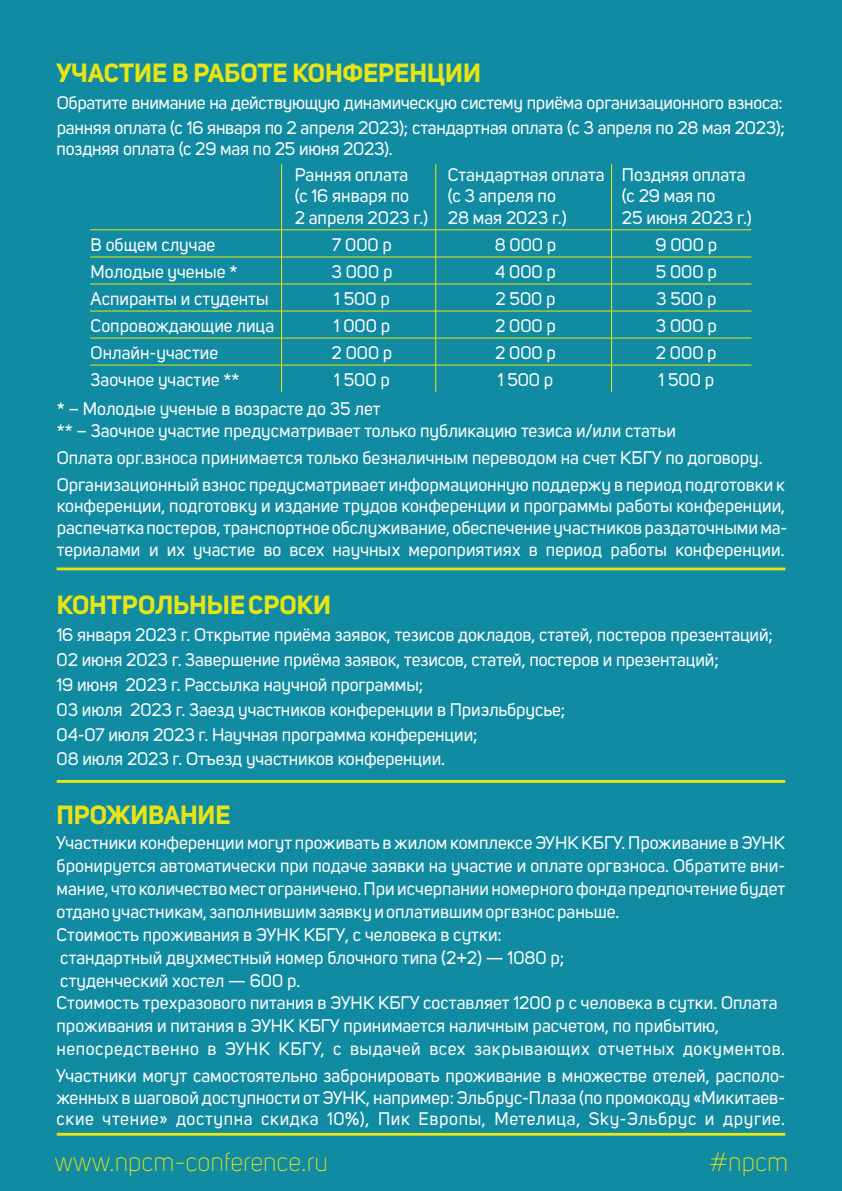
<style>
.page{position:relative;width:842px;height:1191px;background:#118ba1}
.page>*{position:absolute;margin:0;border:0;box-sizing:border-box;transform-origin:0 0}
.t1{font:700 26px "Uni Sans";color:#e7e515}
.t2{font:300 26px "Uni Sans";color:#e7e515}
.t3{font:18px/21.6px "Uni Sans";color:#fff}
</style>
<div class="page">
<hr style="left:57px;top:1132px;width:728px;height:3px;background:#e7e515">
<hr style="left:57px;top:567px;width:728px;height:3px;background:#e7e515">
<hr style="left:57px;top:780px;width:728px;height:3px;background:#e7e515">
<hr style="left:90px;top:257px;width:661px;height:1px;background:#e7e515">
<hr style="left:90px;top:284px;width:661px;height:1px;background:#e7e515">
<hr style="left:90px;top:311px;width:661px;height:1px;background:#e7e515">
<hr style="left:90px;top:338px;width:661px;height:1px;background:#e7e515">
<hr style="left:90px;top:365px;width:661px;height:1px;background:#e7e515">
<hr style="left:281px;top:164px;width:1px;height:228px;background:#e7e515">
<hr style="left:90px;top:229px;width:661px;height:1px;background:#e7e515">
<hr style="left:435px;top:164px;width:1px;height:228px;background:#e7e515">
<hr style="left:611px;top:164px;width:1px;height:228px;background:#e7e515">
<h1 class="t1" style="left:57px;top:62px;width:426px">УЧАСТИЕ В РАБОТЕ КОНФЕРЕНЦИИ</h1>
<p class="t3" style="left:57px;top:92px;width:730px;line-height:24.8px">Обратите внимание на действующую динамическую систему приёма организационного взноса: ранняя оплата (с 16 января по 2 апреля 2023); стандартная оплата (с 3 апреля по 28 мая 2023);</p>
<p class="t3" style="left:57px;top:140px;width:338px">поздняя оплата (с 29 мая по 25 июня 2023).</p>
<p class="t3" style="left:295px;top:165px;width:135px">Ранняя оплата<br>(с 16 января по<br>2 апреля 2023 г.)</p>
<p class="t3" style="left:448px;top:165px;width:158px">Стандартная оплата (с 3 апреля по<br>28 мая 2023 г.)</p>
<p class="t3" style="left:91px;top:235px;width:126px">В общем случае</p>
<p class="t3" style="left:91px;top:289px;width:179px">Аспиранты и студенты</p>
<p class="t3" style="left:495px;top:235px;width:63px">8 000 р</p>
<p class="t3" style="left:496px;top:289px;width:62px">2 500 р</p>
<p class="t3" style="left:332px;top:235px;width:61px">7 000 р</p>
<p class="t3" style="left:495px;top:262px;width:62px">4 000 р</p>
<p class="t3" style="left:91px;top:262px;width:148px">Молодые ученые *</p>
<p class="t3" style="left:331px;top:262px;width:62px">3 000 р</p>
<p class="t3" style="left:334px;top:287px;width:58px;line-height:27px">1 500 р<br>1 000 р</p>
<p class="t3" style="left:91px;top:316px;width:185px">Сопровождающие лица</p>
<p class="t3" style="left:495px;top:316px;width:62px">2 000 р</p>
<p class="t3" style="left:498px;top:370px;width:57px">1 500 р</p>
<p class="t3" style="left:91px;top:341px;width:150px;line-height:27px">Онлайн-участие<br>Заочное участие **</p>
<p class="t3" style="left:332px;top:343px;width:62px">2 000 р</p>
<p class="t3" style="left:495px;top:343px;width:62px">2 000 р</p>
<p class="t3" style="left:334px;top:370px;width:57px">1 500 р</p>
<p class="t3" style="left:57px;top:400px;width:325px">* – Молодые ученые в возрасте до 35 лет</p>
<p class="t3" style="left:622px;top:165px;width:132px">Поздняя оплата (с 29 мая по<br>25 июня 2023 г.)</p>
<p class="t3" style="left:655px;top:235px;width:63px">9 000 р</p>
<p class="t3" style="left:656px;top:287px;width:62px;line-height:27px;text-align:justify">3 500 р 3 000 р 2 000 р 1 500 р</p>
<p class="t3" style="left:656px;top:262px;width:62px">5 000 р</p>
<p class="t3" style="left:57px;top:418px;width:730px;line-height:27px">** – Заочное участие предусматривает только публикацию тезиса и/или статьи<br>Оплата орг.взноса принимается только безналичным переводом на счет КБГУ по договору.<br>Организационный взнос предусматривает информационную поддержу в период подготовки к</p>
<p class="t3" style="left:57px;top:497px;width:732px;text-align:justify">конференции, подготовку и издание трудов конференции и программы работы конференции, распечатка постеров, транспортное обслуживание, обеспечение участников раздаточными ма&shy;териалами и их участие во всех научных мероприятиях в период работы конференции.</p>
<h1 class="t1" style="left:57px;top:594px;width:276px">КОНТРОЛЬНЫЕ СРОКИ</h1>
<p class="t3" style="left:57px;top:624px;width:718px;line-height:24.8px">16 января 2023 г. Открытие приёма заявок, тезисов докладов, статей, постеров презентаций; 02 июня 2023 г. Завершение приёма заявок, тезисов, статей, постеров и презентаций;<br>19 июня 2023 г. Рассылка научной программы;<br>03 июля 2023 г. Заезд участников конференции в Приэльбрусье;<br>04-07 июля 2023 г. Научная программа конференции;<br>08 июля 2023 г. Отъезд участников конференции.</p>
<h1 class="t1" style="left:57px;top:804px;width:175px">ПРОЖИВАНИЕ</h1>
<p class="t3" style="left:57px;top:833px;width:730px;line-height:22.8px">Участники конференции могут проживать в жилом комплексе ЭУНК КБГУ. Проживание в ЭУНК бронируется автоматически при подаче заявки на участие и оплате оргвзноса. Обратите вни&shy;мание, что количество мест ограничено. При исчерпании номерного фонда предпочтение будет отдано участникам, заполнившим заявку и оплатившим оргвзнос раньше.<br>Стоимость проживания в ЭУНК КБГУ, с человека в сутки:<br>стандартный двухместный номер блочного типа (2+2) — 1080 р;<br>студенческий хостел — 600 р.<br>Стоимость трехразового питания в ЭУНК КБГУ составляет 1200 р с человека в сутки. Оплата проживания и питания в ЭУНК КБГУ принимается наличным расчетом, по прибытию, непосредственно в ЭУНК КБГУ, с выдачей всех закрывающих отчетных документов.</p>
<p class="t3" style="left:57px;top:1066px;width:730px;text-align:justify">Участники могут самостоятельно забронировать проживание в множестве отелей, располо&shy;женных в шаговой доступности от ЭУНК, например: Эльбрус-Плаза (по промокоду «Микитаев&shy;ские чтение» доступна скидка 10%), Пик Европы, Метелица, Sky-Эльбрус и другие.</p>
<h1 class="t2" style="left:709px;top:1151px;width:80px">#npcm</h1>
<h1 class="t2" style="left:54px;top:1151px;width:275px">www.npcm-conference.ru</h1>
</div>
